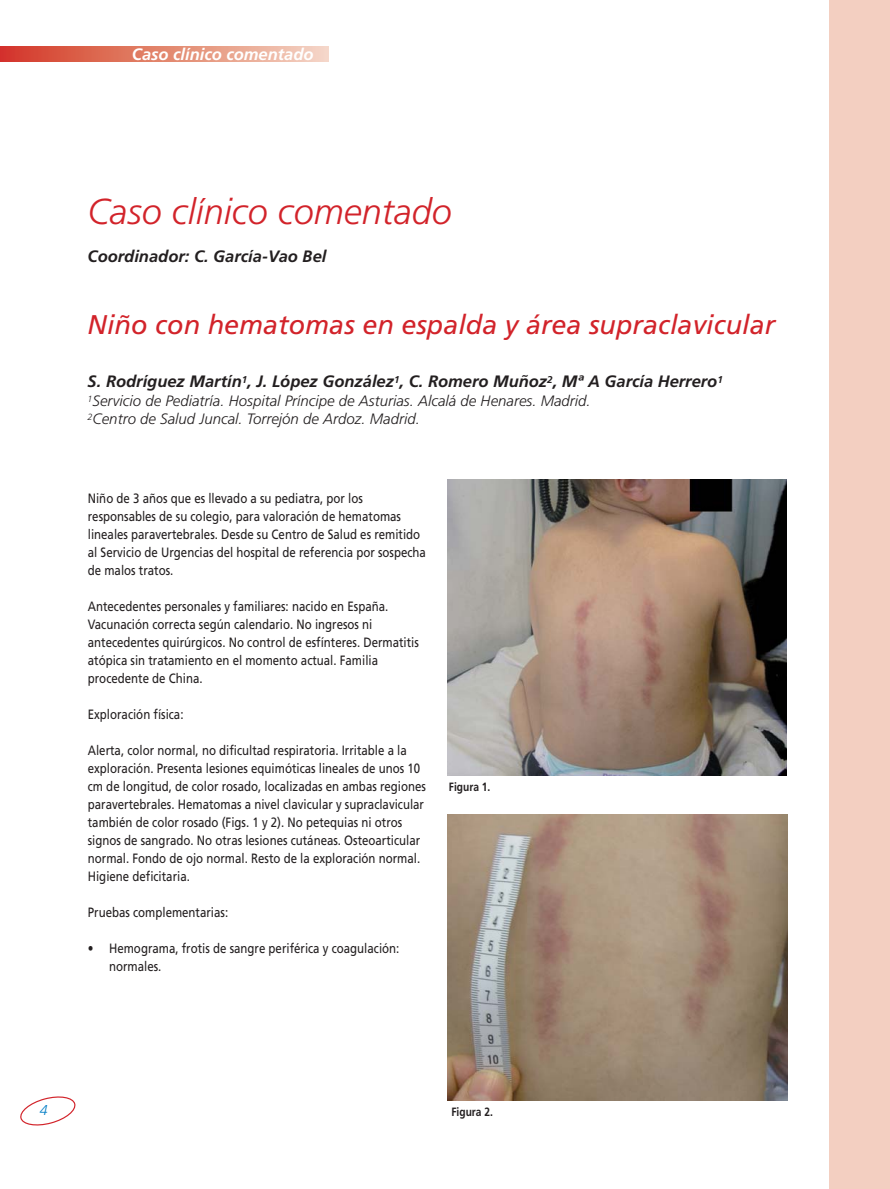
<style>
.page{position:relative;width:890px;height:1189px;background:#fff}
.page>*{position:absolute;margin:0;border:0;box-sizing:border-box;transform-origin:0 0}
.t1{font:italic 300 36px "Frutiger";color:#d2232a}
.t2{font:italic 27px "Frutiger";color:#d2232a}
.t3{font:italic 700 16.5px "Frutiger";color:#231f20}
.t4{font:italic 700 16.5px "Frutiger";color:#fff}
.t5{font:italic 300 15px/18px "Frutiger";color:#231f20}
.t6{font:italic 300 14.25px "Frutiger";color:#007dc5}
.t7{font:13.5px/18px "Frutiger";color:#231f20;scale:.85 1}
.t8{font:700 12px "Frutiger";color:#231f20;scale:.85 1}
</style>
<div class="page">
<div style="left:828px;top:0;width:61px;height:1188px;background:#f3cfc1"></div>
<svg style="left:20px;top:1096px;width:56px;height:30px"></svg>
<svg style="left:0;top:47px;width:328px;height:15px;background:#e38671"></svg>
<img style="left:447px;top:479px;width:339px;height:297px">
<img style="left:447px;top:814px;width:340px;height:286px">
<p class="t4" style="left:132px;top:48px;width:183px">Caso clínico comentado</p>
<h1 class="t1" style="left:88px;top:197px;width:365px">Caso clínico comentado</h1>
<p class="t3" style="left:88px;top:249px;width:240px">Coordinador: C. García-Vao Bel</p>
<h2 class="t2" style="left:88px;top:314px;width:689px">Niño con hematomas en espalda y área supraclavicular</h2>
<p class="t3" style="left:88px;top:375px;width:636px">S. Rodríguez Martín<sup>1</sup>, J. López González<sup>1</sup>, C. Romero Muñoz<sup>2</sup>, Mª A García Herrero<sup>1</sup></p>
<p class="t5" style="left:88px;top:393px;width:504px"><sup>1</sup>Servicio de Pediatría. Hospital Príncipe de Asturias. Alcalá de Henares. Madrid.<br><sup>2</sup>Centro de Salud Juncal. Torrejón de Ardoz. Madrid.</p>
<p class="t7" style="left:88px;top:490px;width:399px">Niño de 3 años que es llevado a su pediatra, por los responsables de su colegio, para valoración de hematomas lineales paravertebrales. Desde su Centro de Salud es remitido al Servicio de Urgencias del hospital de referencia por sospecha de malos tratos.</p>
<p class="t7" style="left:88px;top:598px;width:391px">Antecedentes personales y familiares: nacido en España.<br>Vacunación correcta según calendario. No ingresos ni antecedentes quirúrgicos. No control de esfínteres. Dermatitis atópica sin tratamiento en el momento actual. Familia procedente de China.</p>
<p class="t7" style="left:88px;top:706px;width:114px">Exploración física:</p>
<p class="t7" style="left:88px;top:742px;width:399px">Alerta, color normal, no dificultad respiratoria. Irritable a la exploración. Presenta lesiones equimóticas lineales de unos 10 cm de longitud, de color rosado, localizadas en ambas regiones paravertebrales. Hematomas a nivel clavicular y supraclavicular también de color rosado (Figs. 1 y 2). No petequias ni otros signos de sangrado. No otras lesiones cutáneas. Osteoarticular normal. Fondo de ojo normal. Resto de la exploración normal.<br>Higiene deficitaria.</p>
<p class="t7" style="left:88px;top:904px;width:167px">Pruebas complementarias:</p>
<p class="t7" style="left:109px;top:940px;width:343px;text-indent:-21px">• Hemograma, frotis de sangre periférica y coagulación: normales.</p>
<p class="t8" style="left:449px;top:782px;width:50px">Figura 1.</p>
<p class="t6" style="left:40px;top:1104px;width:9px">4</p>
<p class="t8" style="left:451px;top:1107px;width:50px">Figura 2.</p>
</div>
